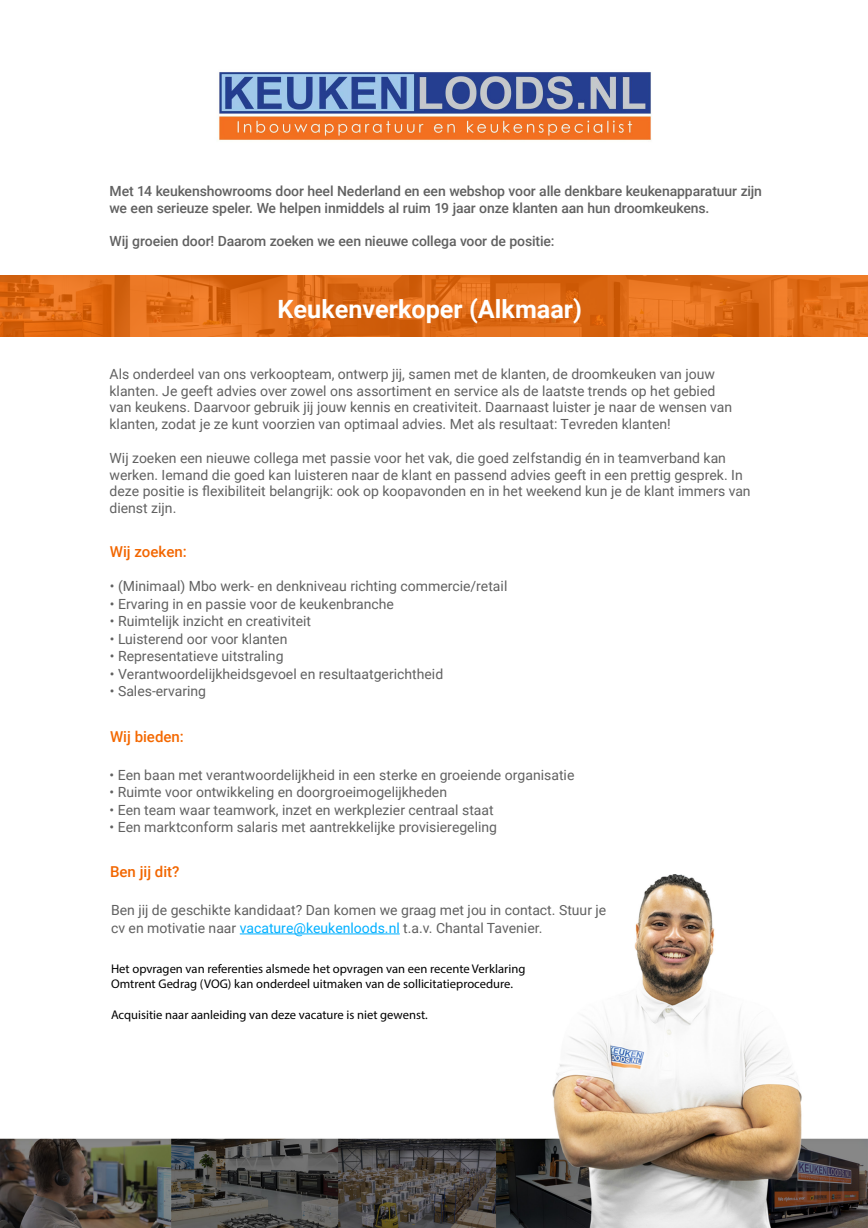
<style>
.page{position:relative;width:868px;height:1228px;background:#fff}
.page>*{position:absolute;margin:0;border:0;box-sizing:border-box;transform-origin:0 0}
.t1{font:700 25.2px "Roboto";color:#fff}
.t2{font:500 15.05px "Roboto";color:#f26600}
.t3{font:500 15.05px "Roboto";color:#f46800}
.t4{font:14px/16.8px "Roboto";color:#616161}
.t5{font:500 14px/16.8px "Roboto";letter-spacing:-.01em;color:#616161}
.t6{font:12.6px/15.1px "Myriad Pro";color:#000}
.s1{color:#00b0ff}
</style>
<div class="page">
<img style="left:0;top:874px;width:868px;height:354px">
<svg style="left:0;top:275px;width:868px;height:62px;background:#df6b17"></svg>
<img style="left:219px;top:72px;width:433px;height:68px">
<hr style="left:240px;top:933px;width:160px;height:1px;background:#00b0ff">
<p class="t5" style="left:110px;top:182px;width:654px">Met 14 keukenshowrooms door heel Nederland en een webshop voor alle denkbare keukenapparatuur zijn we een serieuze speler. We helpen inmiddels al ruim 19 jaar onze klanten aan hun droomkeukens.</p>
<p class="t5" style="left:110px;top:233px;width:446px">Wij groeien door! Daarom zoeken we een nieuwe collega voor de positie:</p>
<p class="t1" style="left:278px;top:291px;width:306px">Keukenverkoper (Alkmaar)</p>
<p class="t4" style="left:110px;top:365px;width:624px">Als onderdeel van ons verkoopteam, ontwerp jij, samen met de klanten, de droomkeuken van jouw klanten. Je geeft advies over zowel ons assortiment en service als de laatste trends op het gebied van keukens. Daarvoor gebruik jij jouw kennis en creativiteit. Daarnaast luister je naar de wensen van klanten, zodat je ze kunt voorzien van optimaal advies. Met als resultaat: Tevreden klanten!</p>
<p class="t4" style="left:110px;top:449px;width:643px">Wij zoeken een nieuwe collega met passie voor het vak, die goed zelfstandig én in teamverband kan werken. Iemand die goed kan luisteren naar de klant en passend advies geeft in een prettig gesprek. In deze positie is flexibiliteit belangrijk: ook op koopavonden en in het weekend kun je de klant immers van dienst zijn.</p>
<p class="t2" style="left:110px;top:541px;width:78px">Wij zoeken:</p>
<p class="t4" style="left:110px;top:577px;width:399px">• (Minimaal) Mbo werk- en denkniveau richting commercie/retail</p>
<p class="t4" style="left:110px;top:595px;width:286px">• Ervaring in en passie voor de keukenbranche</p>
<p class="t4" style="left:110px;top:612px;width:203px">• Ruimtelijk inzicht en creativiteit</p>
<p class="t4" style="left:110px;top:630px;width:179px">• Luisterend oor voor klanten</p>
<p class="t4" style="left:110px;top:647px;width:175px">• Representatieve uitstraling</p>
<p class="t4" style="left:110px;top:665px;width:335px">• Verantwoordelijkheidsgevoel en resultaatgerichtheid</p>
<p class="t4" style="left:110px;top:682px;width:98px">• Sales-ervaring</p>
<p class="t3" style="left:110px;top:726px;width:75px">Wij bieden:</p>
<p class="t4" style="left:110px;top:766px;width:466px">• Een baan met verantwoordelijkheid in een sterke en groeiende organisatie</p>
<p class="t4" style="left:110px;top:783px;width:339px">• Ruimte voor ontwikkeling en doorgroeimogelijkheden</p>
<p class="t4" style="left:110px;top:801px;width:386px">• Een team waar teamwork, inzet en werkplezier centraal staat</p>
<p class="t4" style="left:110px;top:818px;width:389px">• Een marktconform salaris met aantrekkelijke provisieregeling</p>
<p class="t2" style="left:110px;top:861px;width:71px">Ben jij dit?</p>
<p class="t4" style="left:111px;top:901px;width:497px;line-height:17.5px">Ben jij de geschikte kandidaat? Dan komen we graag met jou in contact. Stuur je cv en motivatie naar <span class="s1">vacature@keukenloods.nl</span> t.a.v. Chantal Tavenier.</p>
<p class="t6" style="left:111px;top:961px;width:416px">Het opvragen van referenties alsmede het opvragen van een recente Verklaring<br>Omtrent Gedrag (VOG) kan onderdeel uitmaken van de sollicitatieprocedure.</p>
<p class="t6" style="left:111px;top:1006px;width:318px">Acquisitie naar aanleiding van deze vacature is niet gewenst.</p>
</div>
